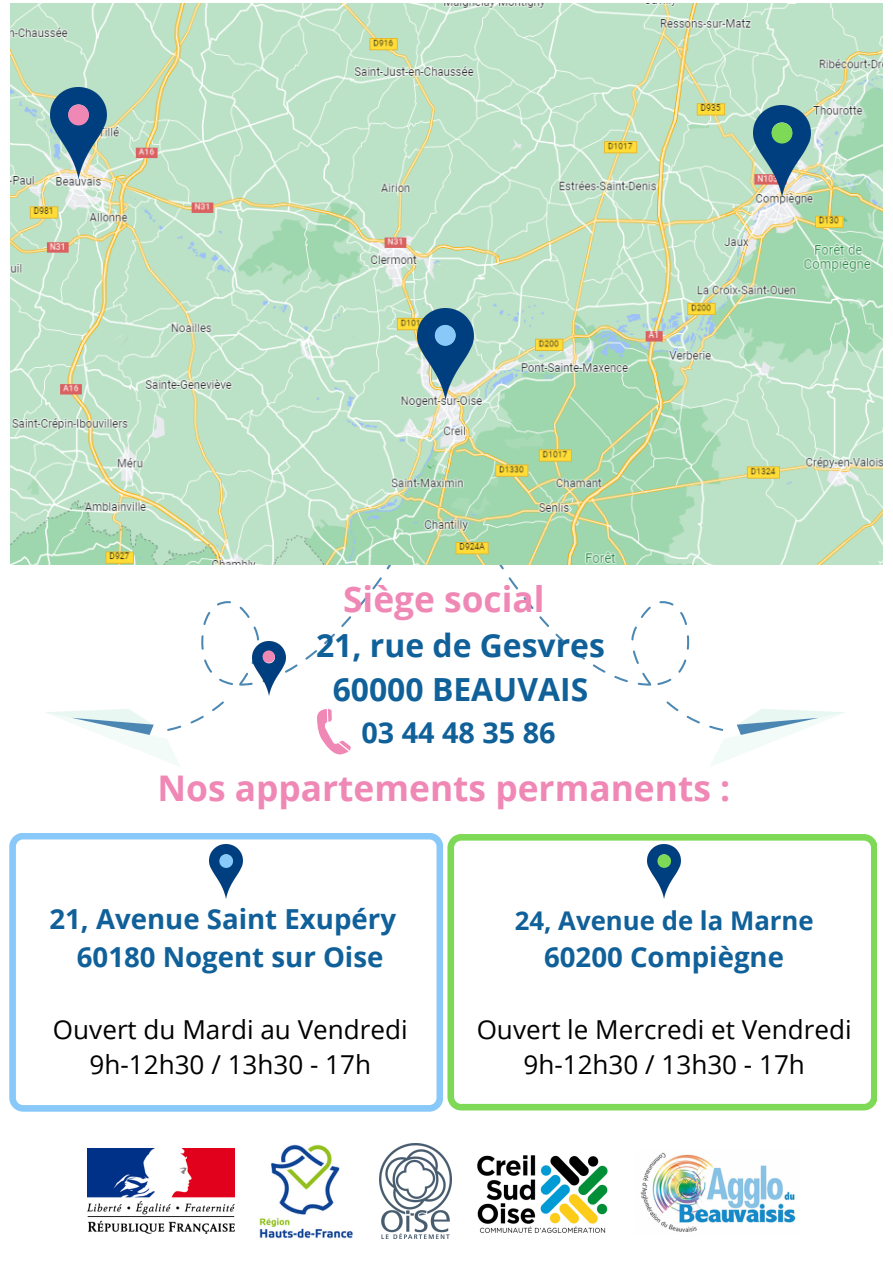
<style>
.page{position:relative;width:893px;height:1264px;background:#fff}
.page>*{position:absolute;margin:0;border:0;box-sizing:border-box;transform-origin:0 0}
.t1{font:700 35.25px "Open Sans";color:#f088b6}
.t2{font:700 31.8px/43.8px "Open Sans";color:#106099;text-align:center}
.t3{font:700 28.8px "Open Sans";color:#106099}
.t4{font:700 27.6px/38px "Open Sans";color:#106099;text-align:center}
.t5{font:26.1px "Open Sans";color:#000}
.t6{font:700 25.8px "Open Sans";color:#106099}
</style>
<div class="page">
<svg style="left:447px;top:834px;width:430px;height:276px"></svg>
<svg style="left:45px;top:711px;width:135px;height:55px"></svg>
<svg style="left:71px;top:565px;width:320px;height:170px"></svg>
<svg style="left:710px;top:711px;width:135px;height:56px"></svg>
<svg style="left:499px;top:565px;width:319px;height:170px"></svg>
<img style="left:11px;top:3px;width:871px;height:562px">
<img style="left:50px;top:88px;width:57px;height:91px">
<svg style="left:68px;top:105px;width:21px;height:20px"></svg>
<img style="left:753px;top:106px;width:57px;height:91px">
<svg style="left:771px;top:123px;width:21px;height:20px"></svg>
<img style="left:417px;top:308px;width:56px;height:91px">
<svg style="left:435px;top:325px;width:20px;height:21px"></svg>
<svg style="left:9px;top:833px;width:434px;height:278px"></svg>
<img style="left:209px;top:844px;width:34px;height:54px">
<svg style="left:219px;top:854px;width:14px;height:14px"></svg>
<img style="left:252px;top:641px;width:34px;height:54px">
<svg style="left:262px;top:650px;width:13px;height:12px"></svg>
<img style="left:647px;top:844px;width:34px;height:54px">
<svg style="left:657px;top:854px;width:14px;height:13px"></svg>
<svg style="left:317px;top:708px;width:34px;height:47px"></svg>
<img style="left:88px;top:1148px;width:146px;height:85px">
<img style="left:259px;top:1144px;width:94px;height:95px">
<img style="left:380px;top:1143px;width:71px;height:95px">
<img style="left:477px;top:1155px;width:131px;height:78px">
<img style="left:640px;top:1152px;width:156px;height:80px">
<p class="t1" style="left:343px;top:574px;width:203px">Siège social</p>
<p class="t2" style="left:316px;top:622px;width:290px">21, rue de Gesvres<br>60000 BEAUVAIS</p>
<p class="t3" style="left:361px;top:712px;width:195px">03 44 48 35 86</p>
<h1 class="t1" style="left:157px;top:763px;width:574px">Nos appartements permanents :</h1>
<p class="t4" style="left:49px;top:899px;width:348px">21, Avenue Saint Exupéry<br>60180 Nogent sur Oise</p>
<p class="t6" style="left:514px;top:902px;width:300px">24, Avenue de la Marne</p>
<p class="t4" style="left:544px;top:937px;width:241px">60200 Compiègne</p>
<h1 class="t5" style="left:53px;top:1010px;width:356px">Ouvert du Mardi au Vendredi</h1>
<p class="t5" style="left:90px;top:1046px;width:283px">9h-12h30 / 13h30 - 17h</p>
<h2 class="t5" style="left:476px;top:1010px;width:376px">Ouvert le Mercredi et Vendredi</h2>
<h1 class="t5" style="left:523px;top:1046px;width:283px">9h-12h30 / 13h30 - 17h</h1>
</div>
